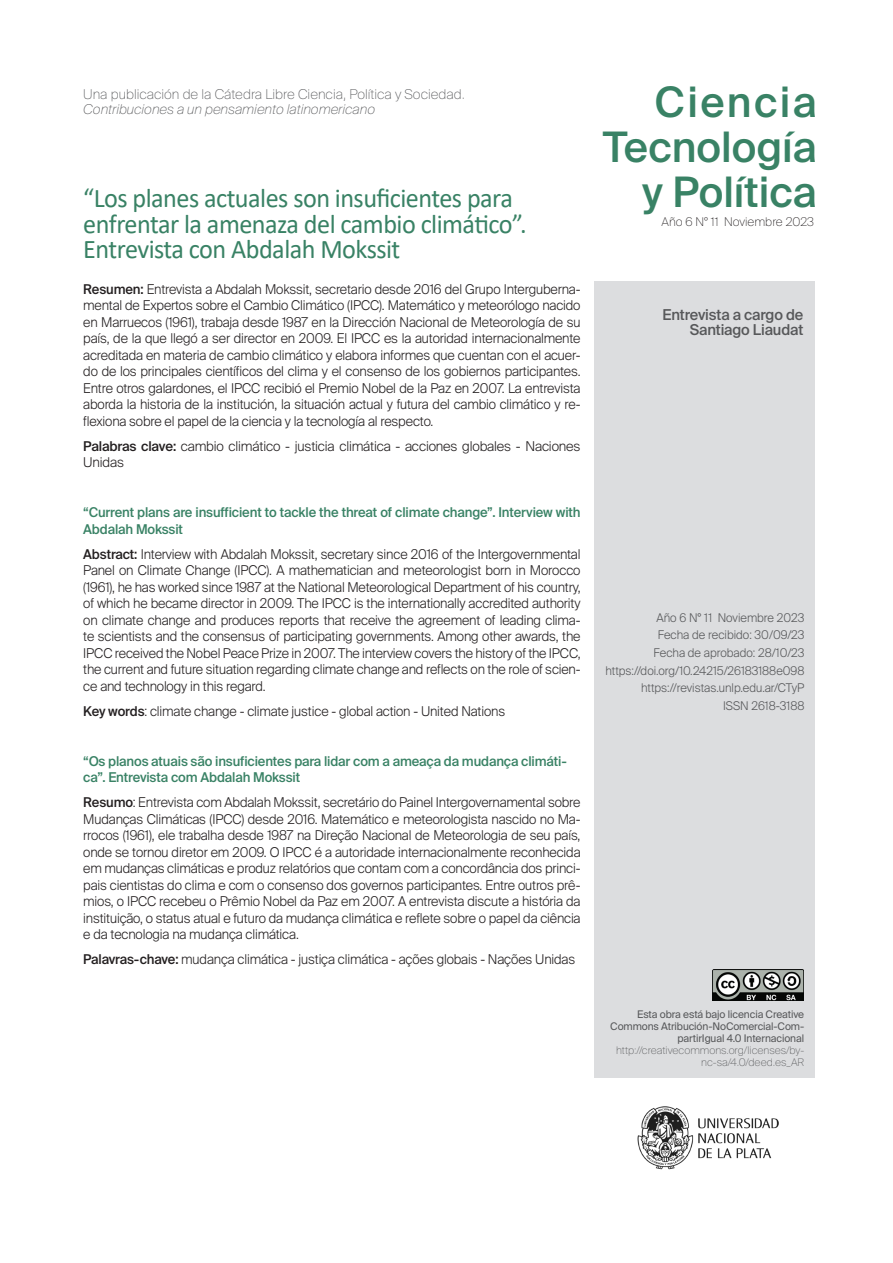
<style>
.page{position:relative;width:893px;height:1263px;background:#fff}
.page>*{position:absolute;margin:0;border:0;box-sizing:border-box;transform-origin:0 0}
.t1{font:500 42px/45px "Suisse Intl";color:#398265;text-align:right}
.t2{font:27px/25.5px "Calibri";letter-spacing:-.02em;color:#398265}
.t3{font:500 15px/15px "Suisse Intl";letter-spacing:-.01em;color:#57585a;text-align:right}
.t4{font:300 13.5px/16.5px "Suisse Intl";letter-spacing:-.01em;color:#231f20;text-align:justify}
.t5{font:500 13.5px/16.5px "Suisse Intl";letter-spacing:-.01em;color:#398265}
.t6{font:100 13.5px "Suisse Intl";color:#57585a}
.t7{font:italic 100 13.5px "Suisse Intl";color:#57585a}
.t8{font:300 12px/17.5px "Suisse Intl";color:#57585a;text-align:right}
.t9{font:100 12px "Suisse Intl";color:#231f20}
.t10{font:10.5px/12px "Suisse Intl";letter-spacing:-.01em;color:#57585a;text-align:right}
.t11{font:100 10.5px/12px "Suisse Intl";color:#57585a;text-align:right}
.s1{font-weight:500}
</style>
<div class="page">
<div style="left:594px;top:281px;width:221px;height:797px;background:#dcdddf"></div>
<img style="left:638px;top:1106px;width:141px;height:63px">
<img style="left:712px;top:969px;width:92px;height:31px">
<p class="t6" style="left:83px;top:86px;width:383px">Una publicación de la Cátedra Libre Ciencia, Política y Sociedad.</p>
<p class="t7" style="left:83px;top:101px;width:293px">Contribuciones a un pensamiento latinomericano</p>
<h2 class="t2" style="left:83px;top:185px;width:445px">“Los planes actuales son insuficientes para enfrentar la amenaza del cambio climático”.<br>Entrevista con Abdalah Mokssit</h2>
<p class="t4" style="left:83px;top:281px;width:499px"><span class="s1">Resumen:</span> Entrevista a Abdalah Mokssit, secretario desde 2016 del Grupo Interguberna&shy;mental de Expertos sobre el Cambio Climático (IPCC). Matemático y meteorólogo nacido en Marruecos (1961), trabaja desde 1987 en la Dirección Nacional de Meteorología de su país, de la que llegó a ser director en 2009. El IPCC es la autoridad internacionalmente acreditada en materia de cambio climático y elabora informes que cuentan con el acuer&shy;do de los principales científicos del clima y el consenso de los gobiernos participantes.<br>Entre otros galardones, el IPCC recibió el Premio Nobel de la Paz en 2007. La entrevista aborda la historia de la institución, la situación actual y futura del cambio climático y re&shy;flexiona sobre el papel de la ciencia y la tecnología al respecto.</p>
<p class="t4" style="left:83px;top:438px;width:499px"><span class="s1">Palabras clave:</span> cambio climático - justicia climática - acciones globales - Naciones<br>Unidas</p>
<p class="t5" style="left:83px;top:504px;width:499px">“Current plans are insufficient to tackle the threat of climate change”. Interview with<br>Abdalah Mokssit</p>
<p class="t4" style="left:83px;top:546px;width:499px"><span class="s1">Abstract:</span> Interview with Abdalah Mokssit, secretary since 2016 of the Intergovernmental Panel on Climate Change (IPCC). A mathematician and meteorologist born in Morocco (1961), he has worked since 1987 at the National Meteorological Department of his country, of which he became director in 2009. The IPCC is the internationally accredited authority on climate change and produces reports that receive the agreement of leading clima&shy;te scientists and the consensus of participating governments. Among other awards, the IPCC received the Nobel Peace Prize in 2007. The interview covers the history of the IPCC, the current and future situation regarding climate change and reflects on the role of scien&shy;ce and technology in this regard.</p>
<p class="t4" style="left:83px;top:703px;width:423px"><span class="s1">Key words</span>: climate change - climate justice - global action - United Nations</p>
<p class="t5" style="left:83px;top:753px;width:485px">“Os planos atuais são insuficientes para lidar com a ameaça da mudança climáti&shy;ca”. Entrevista com Abdalah Mokssit</p>
<p class="t4" style="left:83px;top:794px;width:499px"><span class="s1">Resumo</span>: Entrevista com Abdalah Mokssit, secretário do Painel Intergovernamental sobre Mudanças Climáticas (IPCC) desde 2016. Matemático e meteorologista nascido no Ma&shy;rrocos (1961), ele trabalha desde 1987 na Direção Nacional de Meteorologia de seu país, onde se tornou diretor em 2009. O IPCC é a autoridade internacionalmente reconhecida em mudanças climáticas e produz relatórios que contam com a concordância dos princi&shy;pais cientistas do clima e com o consenso dos governos participantes. Entre outros prê&shy;mios, o IPCC recebeu o Prêmio Nobel da Paz em 2007. A entrevista discute a história da instituição, o status atual e futuro da mudança climática e reflete sobre o papel da ciência e da tecnologia na mudança climática.</p>
<p class="t4" style="left:83px;top:951px;width:493px"><span class="s1">Palavras-chave:</span> mudança climática - justiça climática - ações globais - Nações Unidas</p>
<h1 class="t1" style="left:603px;top:80px;width:215px">Ciencia<br>Tecnología y Política</h1>
<p class="t9" style="left:661px;top:215px;width:154px">Año 6 N° 11 Noviembre 2023</p>
<p class="t3" style="left:662px;top:307px;width:142px">Entrevista a cargo de<br>Santiago Liaudat</p>
<p class="t8" style="left:605px;top:609px;width:200px">Año 6 N° 11 Noviembre 2023<br>Fecha de recibido: 30/09/23<br>Fecha de aprobado: 28/10/23 https://doi.org/10.24215/26183188e098 https://revistas.unlp.edu.ar/CTyP<br>ISSN 2618-3188</p>
<p class="t10" style="left:610px;top:1008px;width:195px">Esta obra está bajo licencia Creative<br>Commons Atribución-NoComercial-Com&shy;partirIgual 4.0 Internacional</p>
<p class="t11" style="left:616px;top:1044px;width:190px">http://creativecommons.org/licenses/by&shy;nc-sa/4.0/deed.es_AR</p>
</div>
